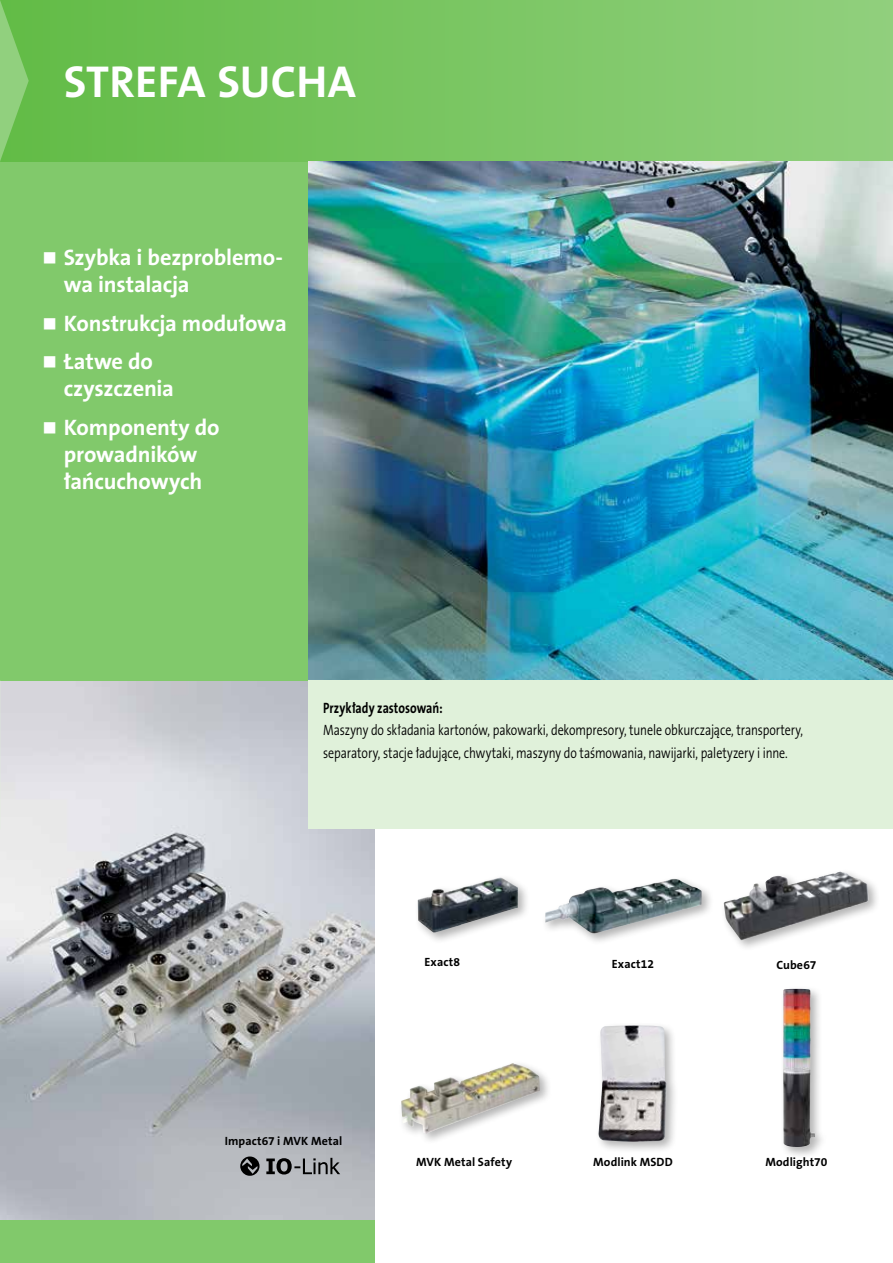
<style>
.page{position:relative;width:893px;height:1263px;background:#fff}
.page>*{position:absolute;margin:0;border:0;box-sizing:border-box;transform-origin:0 0}
.t1{font:700 45px "The Sans CE B7";letter-spacing:.005em;color:#fff}
.t2{font:700 22.5px/27px "The Sans CE B7";letter-spacing:-.01em;color:#fff}
.t3{font:300 15px/22.5px "The Sans CE B4";letter-spacing:-.005em;color:#000;scale:.8 1}
.t4{font:700 15px "The Sans CE B7";color:#000;scale:.8 1}
.t5{font:700 12px "The Sans CE B7";letter-spacing:.005em;color:#000}
</style>
<div class="page">
<img style="left:0;top:680px;width:374px;height:540px">
<div style="left:0;top:0;width:893px;height:162px;background:linear-gradient(to right,#62bb46,#91d07d)"></div>
<div style="left:0;top:162px;width:893px;height:518px;background:#81c96b"></div>
<img style="left:308px;top:162px;width:585px;height:518px">
<div style="left:308px;top:680px;width:585px;height:149px;background:#e0f1da"></div>
<svg style="left:0;top:0;width:29px;height:162px;background:#79c562"></svg>
<div style="left:414px;top:874px;width:116px;height:70px;background:#000;opacity:.3"></div>
<img style="left:418px;top:877px;width:100px;height:56px">
<div style="left:397px;top:1060px;width:155px;height:85px;background:#000;opacity:.3"></div>
<img style="left:401px;top:1063px;width:123px;height:71px">
<div style="left:720px;top:868px;width:160px;height:84px;background:#000;opacity:.3"></div>
<img style="left:724px;top:871px;width:144px;height:69px">
<div style="left:0;top:1220px;width:374px;height:43px;background:#81c96b"></div>
<div style="left:779px;top:985px;width:48px;height:174px;background:#000;opacity:.3"></div>
<img style="left:783px;top:989px;width:10px;height:59px">
<div style="left:541px;top:875px;width:173px;height:71px;background:#000;opacity:.3"></div>
<img style="left:545px;top:879px;width:157px;height:55px">
<div style="left:595px;top:1022px;width:84px;height:132px;background:#000;opacity:.3"></div>
<img style="left:598px;top:1025px;width:69px;height:117px">
<svg style="left:240px;top:1156px;width:100px;height:20px;background:#7a7c80"></svg>
<h1 class="t1" style="left:64px;top:57px;width:294px">STREFA SUCHA</h1>
<h2 class="t2" style="left:64px;top:245px;width:221px">Szybka i bezproblemo&shy;wa instalacja</h2>
<h2 class="t2" style="left:64px;top:305px;width:225px;line-height:38.5px">Konstrukcja modułowa<br>Łatwe do</h2>
<h2 class="t2" style="left:64px;top:370px;width:157px;line-height:38.5px">czyszczenia<br>Komponenty do</h2>
<h2 class="t2" style="left:64px;top:442px;width:140px">prowadników łańcuchowych</h2>
<p class="t4" style="left:323px;top:699px;width:151px">Przykłady zastosowań:</p>
<p class="t3" style="left:323px;top:720px;width:601px">Maszyny do składania kartonów, pakowarki, dekompresory, tunele obkurczające, transportery, separatory, stacje ładujące, chwytaki, maszyny do taśmowania, nawijarki, paletyzery i inne.</p>
<p class="t5" style="left:424px;top:955px;width:37px">Exact8</p>
<p class="t5" style="left:612px;top:957px;width:44px">Exact12</p>
<p class="t5" style="left:776px;top:958px;width:41px">Cube67</p>
<p class="t5" style="left:225px;top:1135px;width:119px">Impact67 i MVK Metal</p>
<p class="t5" style="left:416px;top:1155px;width:97px">MVK Metal Safety</p>
<p class="t5" style="left:593px;top:1155px;width:81px">Modlink MSDD</p>
<p class="t5" style="left:765px;top:1155px;width:64px">Modlight70</p>
</div>
